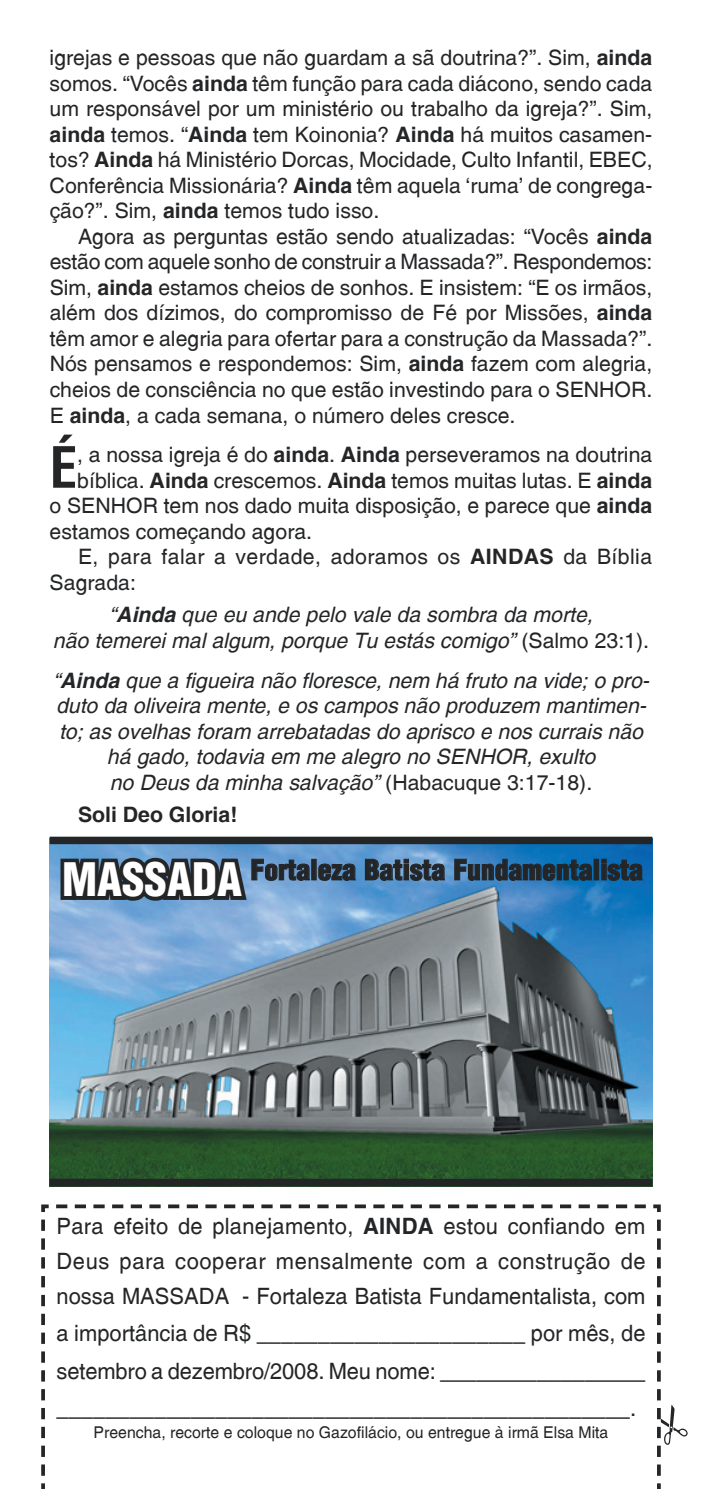
<style>
.page{position:relative;width:702px;height:1489px;background:#fff}
.page>*{position:absolute;margin:0;border:0;box-sizing:border-box;transform-origin:0 0}
.t1{font:55.25px "Switzerland Condensed";color:#242527}
.t2{font:27.5px "Switzerland Cond Black Plain";color:#242527}
.t3{font:22.5px/35px "Switzerland Plain";color:#242527;text-align:justify}
.t4{font:21.25px/25.5px "Switzerland Plain";color:#242527;text-align:justify}
.t5{font:italic 21.25px/25.5px "Switzerland";color:#242527;text-align:center}
.t6{font:21.25px "Switzerland Plain";letter-spacing:.02em;color:#242527}
.t7{font:700 21.25px "Switzerland";color:#242527}
.t8{font:16.25px "Switzerland Plain";color:#242527}
.s1{font-family:"Switzerland";font-weight:700}
.s2{font-weight:700}
.s3{font-family:"Switzerland Plain";font-style:normal}
.s4{font-size:45px;color:#fff}
</style>
<div class="page">
<img style="left:50px;top:844px;width:602px;height:334px">
<svg style="left:662px;top:1405px;width:25px;height:40px"></svg>
<svg style="left:41px;top:1204px;width:621px;height:284px"></svg>
<svg style="left:57px;top:844px;width:253px;height:264px;background:#7693ac"></svg>
<svg style="left:317px;top:862px;width:39px;height:19px"></svg>
<svg style="left:364px;top:858px;width:81px;height:23px;background:#5881a6"></svg>
<svg style="left:453px;top:857px;width:140px;height:24px;background:#28689b"></svg>
<div style="left:594px;top:859px;width:4px;height:20px;border:1px solid #242527"></div>
<svg style="left:601px;top:858px;width:42px;height:23px"></svg>
<div style="left:50px;top:836px;width:602px;height:8px;background:#242527"></div>
<div style="left:50px;top:1178px;width:602px;height:8px;background:#242527"></div>
<p class="t4" style="left:50px;top:45px;width:604px">igrejas e pessoas que não guardam a sã doutrina?”. Sim, <span class="s1">ainda </span>somos. “Vocês <span class="s1">ainda</span> têm função para cada diácono, sendo cada um responsável por um ministério ou trabalho da igreja?”. Sim, <span class="s1">ainda</span> temos. “<span class="s1">Ainda</span> tem Koinonia? <span class="s1">Ainda</span> há muitos casamen&shy;tos? <span class="s1">Ainda</span> há Ministério Dorcas, Mocidade, Culto Infantil, EBEC, Conferência Missionária? <span class="s1">Ainda</span> têm aquela ‘ruma’ de congrega&shy;ção?”. Sim, <span class="s1">ainda</span> temos tudo isso.</p>
<p class="t4" style="left:50px;top:223px;width:604px;text-indent:28px">Agora as perguntas estão sendo atualizadas: “Vocês <span class="s1">ainda </span>estão com aquele sonho de construir a Massada?”. Respondemos:<br>Sim, <span class="s1">ainda</span> estamos cheios de sonhos. E insistem: “E os irmãos, além dos dízimos, do compromisso de Fé por Missões, <span class="s1">ainda </span>têm amor e alegria para ofertar para a construção da Massada?”.<br>Nós pensamos e respondemos: Sim, <span class="s1">ainda</span> fazem com alegria, cheios de consciência no que estão investindo para o SENHOR.<br>E <span class="s1">ainda</span>, a cada semana, o número deles cresce.</p>
<h1 class="t1" style="left:50px;top:434px;width:29px">É</h1>
<p class="t4" style="left:77px;top:442px;width:576px">, a nossa igreja é do <span class="s1">ainda</span>. <span class="s1">Ainda</span> perseveramos na doutrina</p>
<p class="t4" style="left:77px;top:467px;width:576px">bíblica. <span class="s1">Ainda</span> crescemos. <span class="s1">Ainda</span> temos muitas lutas. E <span class="s1">ainda</span></p>
<p class="t4" style="left:50px;top:493px;width:604px">o SENHOR tem nos dado muita disposição, e parece que <span class="s1">ainda</span></p>
<p class="t4" style="left:50px;top:518px;width:264px">estamos começando agora.</p>
<p class="t6" style="left:78px;top:544px;width:575px">E, para falar a verdade, adoramos os <span class="s1">AINDAS</span> da Bíblia</p>
<p class="t4" style="left:50px;top:569px;width:88px">Sagrada:</p>
<p class="t5" style="left:53px;top:602px;width:597px">“<span class="s2">Ainda</span> que eu ande pelo vale da sombra da morte,<br>não temerei mal algum, porque Tu estás comigo” <span class="s3">(Salmo 23:1).</span></p>
<p class="t5" style="left:53px;top:667px;width:597px">“<span class="s2">Ainda</span> que a figueira não floresce, nem há fruto na vide; o pro&shy;duto da oliveira mente, e os campos não produzem mantimen&shy;to; as ovelhas foram arrebatadas do aprisco e nos currais não há gado, todavia em me alegro no SENHOR, exulto<br>no Deus da minha salvação” <span class="s3">(Habacuque 3:17-18).</span></p>
<p class="t7" style="left:78px;top:801px;width:161px">Soli Deo Gloria!</p>
<p class="t2" style="left:62px;top:852px;width:582px"><span class="s4">MASSADA</span> Fortaleza Batista Fundamentalista</p>
<p class="t3" style="left:57px;top:1207px;width:590px">Para efeito de planejamento, <span class="s1">AINDA</span> estou confiando em Deus para cooperar mensalmente com a construção de nossa MASSADA - Fortaleza Batista Fundamentalista, com</p>
<p class="t3" style="left:57px;top:1314px;width:590px;line-height:37.5px">a importância de R$ ______________________ por mês, de setembro a dezembro/2008. Meu nome: _________________ _______________________________________________.</p>
<p class="t8" style="left:94px;top:1422px;width:516px">Preencha, recorte e coloque no Gazofilácio, ou entregue à irmã Elsa Mita</p>
</div>
